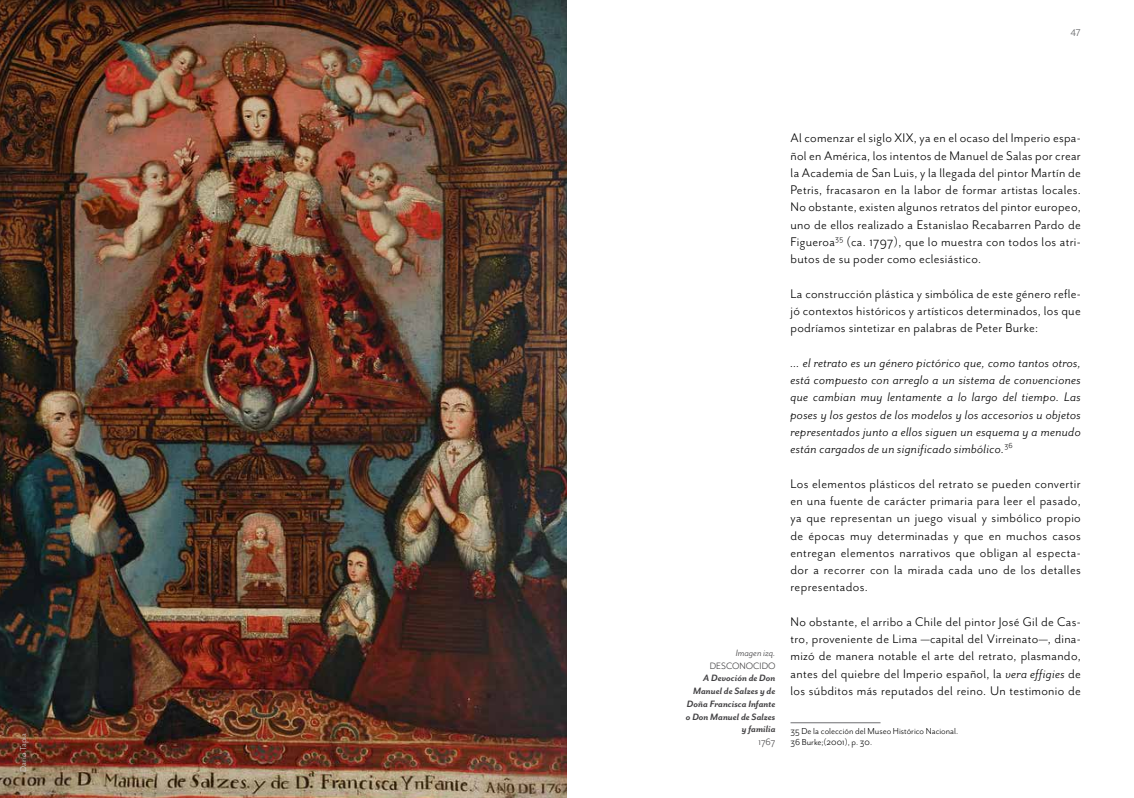
<style>
.page{position:relative;width:1134px;height:798px;background:#fff}
.page>*{position:absolute;margin:0;border:0;box-sizing:border-box;transform-origin:0 0}
.t1{font:14.38px/17.2px "Mr Eaves San OT";letter-spacing:.02em;color:#000;text-align:justify}
.t2{font:italic 14.38px/17.2px "Mr Eaves San OT";letter-spacing:.02em;color:#000;text-align:justify}
.t3{font:11.25px "Mr Eaves Mod OT";color:#58595b}
.t4{font:italic 700 10.62px/12.8px "Mr Eaves San OT";color:#414042;text-align:right}
.t5{font:10.62px "Mr Eaves San OT";color:#414042}
.t6{font:italic 10.62px "Mr Eaves San OT";color:#414042}
.t7{font:10px/11px "Mr Eaves San OT";color:#000}
.t8{font:10px "Mr Eaves San OT";color:#d1d3d4}
.s1{font-style:italic}
</style>
<div class="page">
<img style="left:0;top:0;width:567px;height:797px">
<hr style="left:790px;top:722px;width:90px;height:1px;background:#6d6e71">
<p class="t8" style="left:18px;top:771px;width:40px;rotate:-90deg">Darío Tapia</p>
<p class="t3" style="left:1070px;top:27px;width:12px">47</p>
<p class="t6" style="left:736px;top:646px;width:41px">Imagen izq.</p>
<p class="t5" style="left:710px;top:659px;width:67px">DESCONOCIDO</p>
<p class="t4" style="left:686px;top:671px;width:91px">A Devoción de Don<br>Manuel de Salzes y de<br>Doña Francisca Infante o Don Manuel de Salzes y familia</p>
<p class="t5" style="left:758px;top:736px;width:18px">1767</p>
<p class="t1" style="left:790px;top:130px;width:292px">Al comenzar el siglo XIX, ya en el ocaso del Imperio espa&shy;ñol en América, los intentos de Manuel de Salas por crear la Academia de San Luis, y la llegada del pintor Martín de Petris, fracasaron en la labor de formar artistas locales.<br>No obstante, existen algunos retratos del pintor europeo, uno de ellos realizado a Estanislao Recabarren Pardo de Figueroa<sup>35</sup> (ca. 1797), que lo muestra con todos los atri&shy;butos de su poder como eclesiástico.</p>
<p class="t1" style="left:790px;top:285px;width:292px">La construcción plástica y simbólica de este género refle&shy;jó contextos históricos y artísticos determinados, los que podríamos sintetizar en palabras de Peter Burke:</p>
<p class="t2" style="left:790px;top:354px;width:292px">… el retrato es un género pictórico que, como tantos otros, está compuesto con arreglo a un sistema de convenciones que cambian muy lentamente a lo largo del tiempo. Las poses y los gestos de los modelos y los accesorios u objetos representados junto a ellos siguen un esquema y a menudo están cargados de un significado simbólico.<sup>36</sup></p>
<p class="t1" style="left:790px;top:475px;width:292px">Los elementos plásticos del retrato se pueden convertir en una fuente de carácter primaria para leer el pasado, ya que representan un juego visual y simbólico propio de épocas muy determinadas y que en muchos casos entregan elementos narrativos que obligan al especta&shy;dor a recorrer con la mirada cada uno de los detalles representados.</p>
<p class="t1" style="left:790px;top:613px;width:292px">No obstante, el arribo a Chile del pintor José Gil de Cas&shy;tro, proveniente de Lima —capital del Virreinato—, dina&shy;mizó de manera notable el arte del retrato, plasmando, antes del quiebre del Imperio español, la <span class="s1">vera effigies</span> de los súbditos más reputados del reino. Un testimonio de</p>
<p class="t7" style="left:790px;top:725px;width:169px">35 De la colección del Museo Histórico Nacional.<br>36 Burke;(2001), p. 30.</p>
</div>
